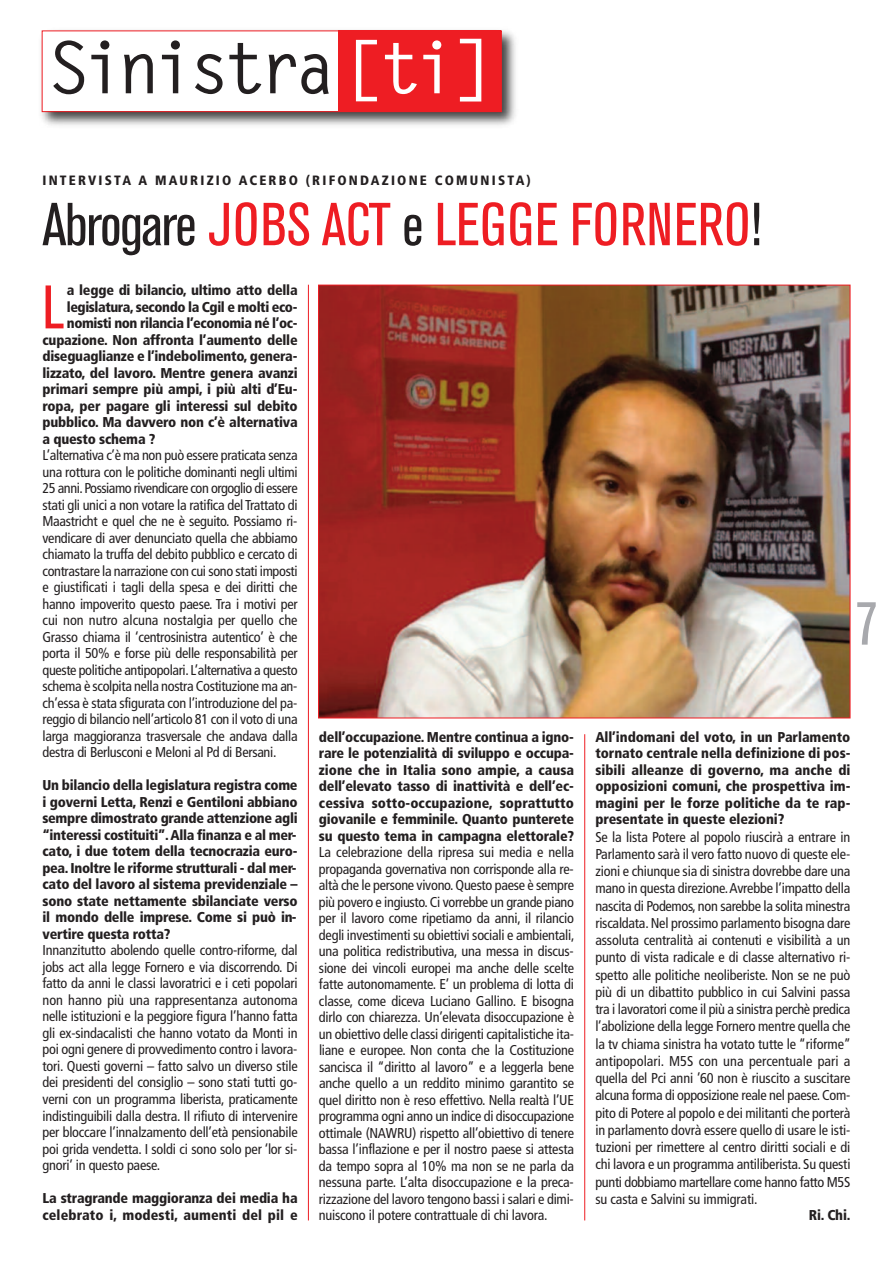
<style>
.page{position:relative;width:893px;height:1263px;background:#fff}
.page>*{position:absolute;margin:0;border:0;box-sizing:border-box;transform-origin:0 0}
.t1{font:700 72px "Letter Gothic Std";letter-spacing:-.11em;color:#231f20}
.t2{font:condensed 60.75px "Akzidenz Grotesk BE";color:#ee1d23}
.t3{font:condensed 60px "Akzidenz Grotesk BE";color:#ee1d23}
.t4{font:condensed 60px "Akzidenz Grotesk BE";color:#a8a9ad}
.t5{font:condensed 14.25px/16.5px "Frutiger";letter-spacing:-.015em;color:#231f20;text-align:justify}
.t6{font:900 condensed 14.25px/16.5px "Frutiger";letter-spacing:-.015em;color:#231f20;text-align:justify}
.t7{font:900 condensed 13.5px "Frutiger";letter-spacing:.16em;color:#231f20}
.s1{color:#fff}
.s2{font-size:73.5px;color:#fff}
.s3{color:#231f20}
</style>
<div class="page">
<hr style="left:308px;top:285px;width:1px;height:935px;background:#ee1d23">
<hr style="left:584px;top:734px;width:1px;height:486px;background:#ee1d23">
<img style="left:320px;top:287px;width:528px;height:429px">
<img style="left:41px;top:30px;width:475px;height:96px">
<div style="left:43px;top:31px;width:458px;height:80px;background:#fff"></div>
<div style="left:42px;top:31px;width:460px;height:81px;border:1px solid #ee1d23"></div>
<div style="left:338px;top:31px;width:163px;height:81px;background:#ee1d23"></div>
<h1 class="t1" style="left:47px;top:36px;width:448px">Sinistra <span class="s1">[ti</span><span class="s2">]</span></h1>
<p class="t7" style="left:43px;top:175px;width:490px">INTERVISTA A MAURIZIO ACERBO (RIFONDAZIONE COMUNISTA)</p>
<h3 class="t3" style="left:43px;top:203px;width:721px"><span class="s3">Abrogare</span> JOBS ACT <span class="s3">e</span> LEGGE FORNERO<span class="s3">!</span></h3>
<h2 class="t2" style="left:43px;top:285px;width:23px">L</h2>
<p class="t6" style="left:67px;top:283px;width:232px">a legge di bilancio, ultimo atto della</p>
<p class="t6" style="left:67px;top:300px;width:232px">legislatura, secondo la Cgil e molti eco-</p>
<p class="t6" style="left:67px;top:316px;width:232px">nomisti non rilancia l’economia né l’oc-</p>
<p class="t6" style="left:43px;top:333px;width:257px">cupazione. Non affronta l’aumento delle</p>
<p class="t6" style="left:43px;top:349px;width:256px">diseguaglianze e l’indebolimento, genera-</p>
<p class="t6" style="left:43px;top:366px;width:257px">lizzato, del lavoro. Mentre genera avanzi</p>
<p class="t6" style="left:43px;top:382px;width:256px">primari sempre più ampi, i più alti d’Eu-</p>
<p class="t6" style="left:43px;top:399px;width:257px">ropa, per pagare gli interessi sul debito</p>
<p class="t6" style="left:43px;top:415px;width:257px">pubblico. Ma davvero non c’è alternativa</p>
<p class="t6" style="left:43px;top:432px;width:115px">a questo schema ?</p>
<p class="t5" style="left:43px;top:448px;width:257px">L’alternativa c’è ma non può essere praticata senza una rottura con le politiche dominanti negli ultimi 25 anni.Possiamo rivendicare con orgoglio di essere stati gli unici a non votare la ratifica del Trattato di Maastricht e quel che ne è seguito. Possiamo ri&shy;vendicare di aver denunciato quella che abbiamo chiamato la truffa del debito pubblico e cercato di contrastare la narrazione con cui sono stati imposti e giustificati i tagli della spesa e dei diritti che hanno impoverito questo paese. Tra i motivi per cui non nutro alcuna nostalgia per quello che Grasso chiama il ‘centrosinistra autentico’ è che porta il 50% e forse più delle responsabilità per queste politiche antipopolari. L’alternativa a questo schema è scolpita nella nostra Costituzione ma an&shy;ch’essa è stata sfigurata con l’introduzione del pa&shy;reggio di bilancio nell’articolo 81 con il voto di una larga maggioranza trasversale che andava dalla destra di Berlusconi e Meloni al Pd di Bersani.</p>
<p class="t6" style="left:43px;top:778px;width:257px">Un bilancio della legislatura registra come i governi Letta, Renzi e Gentiloni abbiano sempre dimostrato grande attenzione agli “interessi costituiti”.Alla finanza e al mer&shy;cato, i due totem della tecnocrazia euro&shy;pea. Inoltre le riforme strutturali - dal mer&shy;cato del lavoro al sistema previdenziale – sono state nettamente sbilanciate verso il mondo delle imprese. Come si può in&shy;vertire questa rotta?</p>
<p class="t5" style="left:43px;top:943px;width:257px">Innanzitutto abolendo quelle contro-riforme, dal jobs act alla legge Fornero e via discorrendo. Di fatto da anni le classi lavoratrici e i ceti popolari non hanno più una rappresentanza autonoma nelle istituzioni e la peggiore figura l’hanno fatta gli ex-sindacalisti che hanno votato da Monti in poi ogni genere di provvedimento contro i lavora&shy;tori. Questi governi – fatto salvo un diverso stile dei presidenti del consiglio – sono stati tutti go&shy;verni con un programma liberista, praticamente indistinguibili dalla destra. Il rifiuto di intervenire per bloccare l’innalzamento dell’età pensionabile poi grida vendetta. I soldi ci sono solo per ‘lor si&shy;gnori’ in questo paese.</p>
<p class="t6" style="left:43px;top:1191px;width:257px">La stragrande maggioranza dei media ha celebrato i, modesti, aumenti del pil e</p>
<h3 class="t4" style="left:855px;top:602px;width:24px">7</h3>
<p class="t6" style="left:319px;top:730px;width:257px">dell’occupazione. Mentre continua a igno&shy;rare le potenzialità di sviluppo e occupa&shy;zione che in Italia sono ampie, a causa dell’elevato tasso di inattività e dell’ec&shy;cessiva sotto-occupazione, soprattutto giovanile e femminile. Quanto punterete su questo tema in campagna elettorale?</p>
<p class="t5" style="left:319px;top:845px;width:257px">La celebrazione della ripresa sui media e nella propaganda governativa non corrisponde alla re&shy;altà che le persone vivono.Questo paese è sempre più povero e ingiusto.Ci vorrebbe un grande piano per il lavoro come ripetiamo da anni, il rilancio degli investimenti su obiettivi sociali e ambientali, una politica redistributiva, una messa in discus&shy;sione dei vincoli europei ma anche delle scelte fatte autonomamente. E’ un problema di lotta di classe, come diceva Luciano Gallino. E bisogna dirlo con chiarezza. Un’elevata disoccupazione è un obiettivo delle classi dirigenti capitalistiche ita&shy;liane e europee. Non conta che la Costituzione sancisca il “diritto al lavoro” e a leggerla bene anche quello a un reddito minimo garantito se quel diritto non è reso effettivo. Nella realtà l’UE programma ogni anno un indice di disoccupazione ottimale (NAWRU) rispetto all’obiettivo di tenere bassa l’inflazione e per il nostro paese si attesta da tempo sopra al 10% ma non se ne parla da nessuna parte. L’alta disoccupazione e la preca&shy;rizzazione del lavoro tengono bassi i salari e dimi&shy;nuiscono il potere contrattuale di chi lavora.</p>
<p class="t6" style="left:595px;top:730px;width:257px">All’indomani del voto, in un Parlamento tornato centrale nella definizione di pos&shy;sibili alleanze di governo, ma anche di opposizioni comuni, che prospettiva im&shy;magini per le forze politiche da te rap&shy;presentate in queste elezioni?</p>
<p class="t5" style="left:595px;top:829px;width:257px;line-height:17.2px">Se la lista Potere al popolo riuscirà a entrare in Parlamento sarà il vero fatto nuovo di queste ele&shy;zioni e chiunque sia di sinistra dovrebbe dare una mano in questa direzione.Avrebbe l’impatto della nascita di Podemos, non sarebbe la solita minestra riscaldata. Nel prossimo parlamento bisogna dare assoluta centralità ai contenuti e visibilità a un punto di vista radicale e di classe alternativo ri&shy;spetto alle politiche neoliberiste. Non se ne può più di un dibattito pubblico in cui Salvini passa tra i lavoratori come il più a sinistra perchè predica l’abolizione della legge Fornero mentre quella che la tv chiama sinistra ha votato tutte le “riforme” antipopolari. M5S con una percentuale pari a quella del Pci anni ’60 non è riuscito a suscitare alcuna forma di opposizione reale nel paese. Com&shy;pito di Potere al popolo e dei militanti che porterà in parlamento dovrà essere quello di usare le isti&shy;tuzioni per rimettere al centro diritti sociali e di chi lavora e un programma antiliberista. Su questi punti dobbiamo martellare come hanno fatto M5S su casta e Salvini su immigrati.</p>
<p class="t6" style="left:809px;top:1208px;width:43px">Ri. Chi.</p>
</div>
